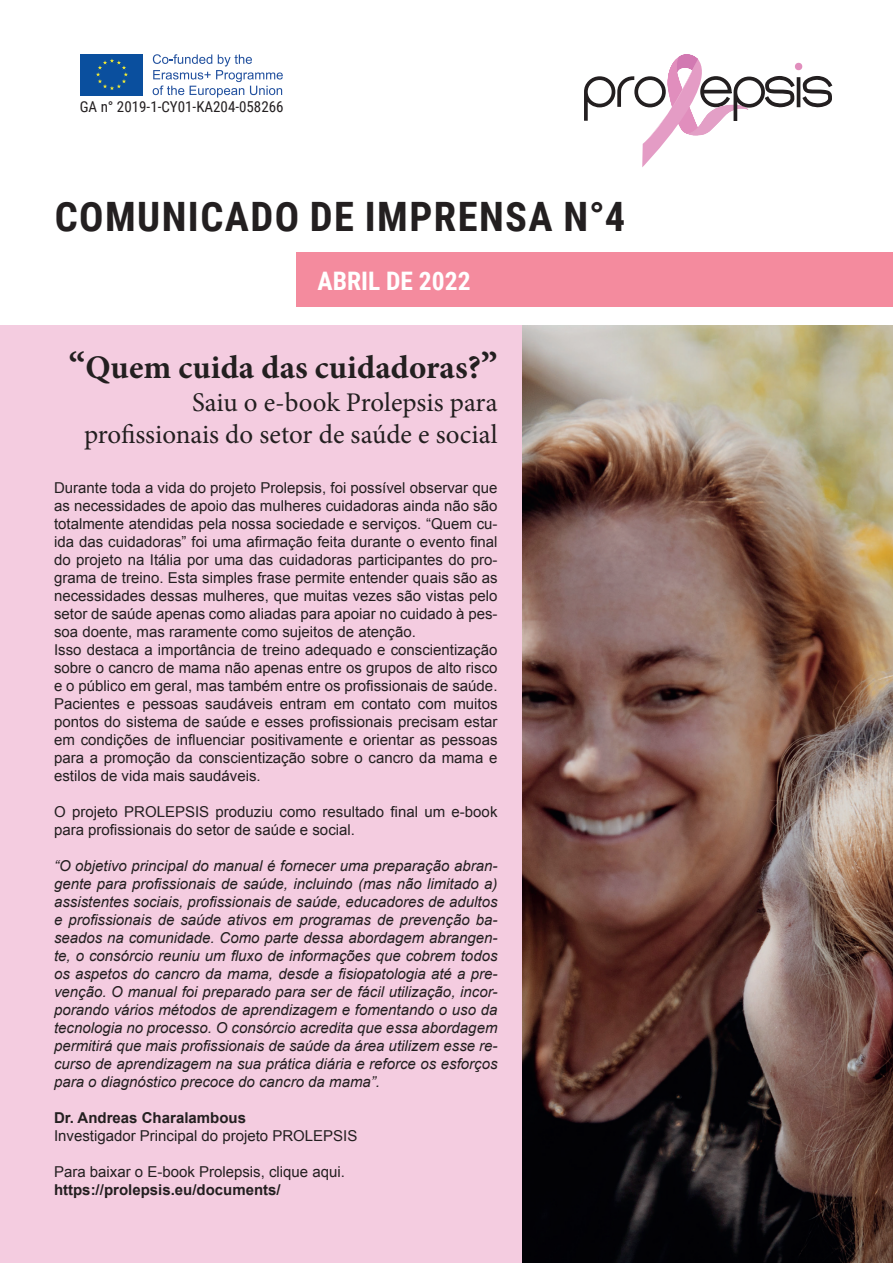
<style>
.page{position:relative;width:893px;height:1263px;background:#fff}
.page>*{position:absolute;margin:0;border:0;box-sizing:border-box;transform-origin:0 0}
.t1{font:700 40.5px "Roboto Condensed";letter-spacing:.035em;color:#231f20}
.t2{font:700 33px "Minion Pro";letter-spacing:.005em;color:#231f20}
.t3{font:27px/32.4px "Minion Pro";color:#231f20;text-align:right}
.t4{font:700 25.5px "Roboto Condensed";color:#fff}
.t5{font:15px/18px "Arial";color:#231f20}
.t6{font:italic 15px/18px "Arial";color:#231f20;text-align:justify}
.t7{font:700 15px "Arial";color:#231f20}
.t8{font:15px "Roboto Condensed";color:#231f20}
.s1{font-size:37.5px}
</style>
<div class="page">
<div style="left:0;top:326px;width:893px;height:937px;background:#f4cce0"></div>
<div style="left:81px;top:54px;width:62px;height:41px;background:#0a4f9e"></div>
<svg style="left:96px;top:59px;width:32px;height:31px"></svg>
<svg style="left:153px;top:54px;width:130px;height:43px"></svg>
<svg style="left:584px;top:54px;width:249px;height:113px"></svg>
<div style="left:297px;top:252px;width:596px;height:54px;background:#f48b9e"></div>
<img style="left:522px;top:326px;width:370px;height:936px">
<p class="t8" style="left:80px;top:96px;width:205px">GA n° 2019-1-CY01-KA204-058266</p>
<h1 class="t1" style="left:55px;top:189px;width:572px">COMUNICADO DE IMPRENSA N°4</h1>
<h3 class="t4" style="left:317px;top:263px;width:155px">ABRIL DE 2022</h3>
<h2 class="t2" style="left:69px;top:344px;width:430px"><span class="s1">“</span>Quem cuida das cuidadoras?<span class="s1">”</span></h2>
<h3 class="t3" style="left:84px;top:386px;width:415px">Saiu o e-book Prolepsis para profissionais do setor de saúde e social</h3>
<p class="t5" style="left:54px;top:479px;width:445px">Durante toda a vida do projeto Prolepsis, foi possível observar que as necessidades de apoio das mulheres cuidadoras ainda não são totalmente atendidas pela nossa sociedade e serviços. “Quem cu&shy;ida das cuidadoras” foi uma afirmação feita durante o evento final do projeto na Itália por uma das cuidadoras participantes do pro&shy;grama de treino. Esta simples frase permite entender quais são as necessidades dessas mulheres, que muitas vezes são vistas pelo setor de saúde apenas como aliadas para apoiar no cuidado à pes&shy;soa doente, mas raramente como sujeitos de atenção.<br>Isso destaca a importância de treino adequado e conscientização sobre o cancro de mama não apenas entre os grupos de alto risco e o público em geral, mas também entre os profissionais de saúde.<br>Pacientes e pessoas saudáveis entram em contato com muitos pontos do sistema de saúde e esses profissionais precisam estar em condições de influenciar positivamente e orientar as pessoas para a promoção da conscientização sobre o cancro da mama e estilos de vida mais saudáveis.</p>
<p class="t5" style="left:54px;top:803px;width:445px">O projeto PROLEPSIS produziu como resultado final um e-book para profissionais do setor de saúde e social.</p>
<p class="t6" style="left:54px;top:857px;width:445px">“O objetivo principal do manual é fornecer uma preparação abran&shy;gente para profissionais de saúde, incluindo (mas não limitado a) assistentes sociais, profissionais de saúde, educadores de adultos e profissionais de saúde ativos em programas de prevenção ba&shy;seados na comunidade. Como parte dessa abordagem abrangen&shy;te, o consórcio reuniu um fluxo de informações que cobrem todos os aspetos do cancro da mama, desde a fisiopatologia até a pre&shy;venção. O manual foi preparado para ser de fácil utilização, incor&shy;porando vários métodos de aprendizagem e fomentando o uso da tecnologia no processo. O consórcio acredita que essa abordagem permitirá que mais profissionais de saúde da área utilizem esse re&shy;curso de aprendizagem na sua prática diária e reforce os esforços para o diagnóstico precoce do cancro da mama”.</p>
<p class="t7" style="left:54px;top:1108px;width:194px">Dr. Andreas Charalambous</p>
<p class="t5" style="left:54px;top:1127px;width:305px">Investigador Principal do projeto PROLEPSIS</p>
<p class="t5" style="left:54px;top:1163px;width:292px">Para baixar o E-book Prolepsis, clique aqui.</p>
<p class="t7" style="left:54px;top:1180px;width:228px">https://prolepsis.eu/documents/</p>
</div>
